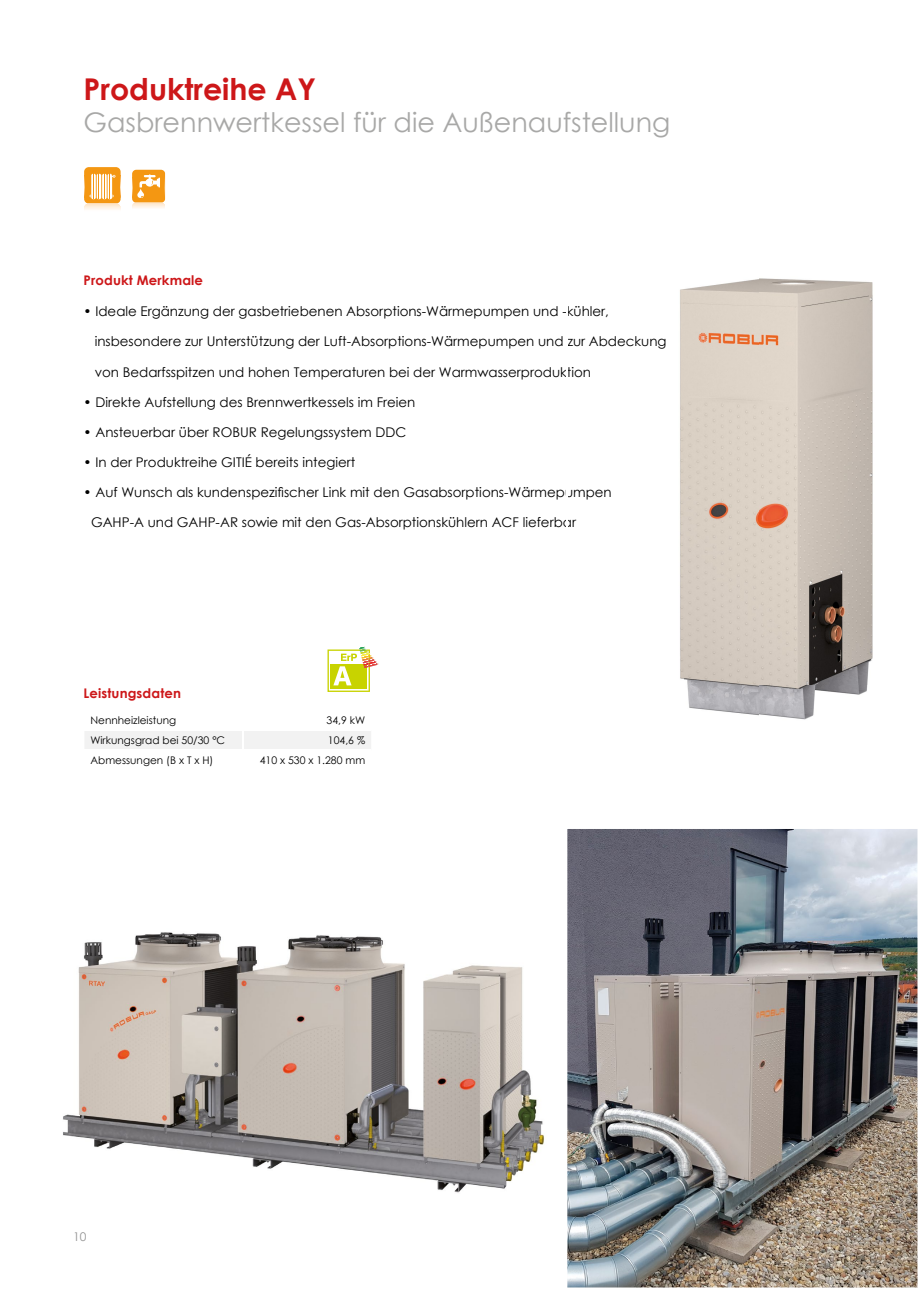
<style>
.page{position:relative;width:919px;height:1289px;background:#fff}
.page>*{position:absolute;margin:0;border:0;box-sizing:border-box;transform-origin:0 0}
.t1{font:700 30px "Century Gothic";color:#cd1719}
.t2{font:27px "Century Gothic";color:#a8a8a7}
.t3{font:13.35px "Century Gothic";color:#000}
.t4{font:700 13.2px "Century Gothic";letter-spacing:.01em;color:#cd1719}
.t5{font:12px "Century Gothic";color:#929292}
.t6{font:10.5px "Century Gothic";color:#000}
</style>
<div class="page">
<svg style="left:63px;top:932px;width:481px;height:261px"></svg>
<div style="left:85px;top:731px;width:286px;height:18px;background:#f2f2f2"></div>
<svg style="left:680px;top:279px;width:79px;height:437px;background:#d6cbc1"></svg>
<img style="left:759px;top:278px;width:114px;height:442px">
<hr style="left:84px;top:203px;width:36px;height:1px;background:#fee2bf">
<hr style="left:84px;top:204px;width:36px;height:1px;background:#fee4c7">
<hr style="left:84px;top:205px;width:36px;height:1px;background:#feead1">
<hr style="left:84px;top:206px;width:36px;height:1px;background:#feedd9">
<hr style="left:84px;top:207px;width:36px;height:1px;background:#fff1e0">
<hr style="left:84px;top:208px;width:36px;height:1px;background:#fff5e9">
<hr style="left:84px;top:209px;width:36px;height:1px;background:#fff7f0">
<hr style="left:84px;top:210px;width:36px;height:1px;background:#fffbf8">
<svg style="left:84px;top:167px;width:36px;height:36px"></svg>
<hr style="left:132px;top:203px;width:33px;height:1px;background:#fee4c7">
<hr style="left:132px;top:204px;width:33px;height:1px;background:#feead1">
<hr style="left:132px;top:205px;width:33px;height:1px;background:#feedd9">
<hr style="left:132px;top:206px;width:33px;height:1px;background:#fff3e3">
<hr style="left:132px;top:207px;width:33px;height:1px;background:#fff5eb">
<hr style="left:132px;top:208px;width:33px;height:1px;background:#fffbf5">
<svg style="left:132px;top:170px;width:33px;height:33px"></svg>
<svg style="left:327px;top:646px;width:51px;height:46px"></svg>
<img style="left:567px;top:829px;width:351px;height:459px">
<h1 class="t1" style="left:84px;top:66px;width:234px">Produktreihe AY</h1>
<h2 class="t2" style="left:84px;top:104px;width:588px">Gasbrennwertkessel für die Außenaufstellung</h2>
<p class="t4" style="left:84px;top:270px;width:121px">Produkt Merkmale</p>
<p class="t3" style="left:84px;top:302px;width:527px">• Ideale Ergänzung der gasbetriebenen Absorptions-Wärmepumpen und -kühler,</p>
<p class="t3" style="left:95px;top:332px;width:573px">insbesondere zur Unterstützung der Luft-Absorptions-Wärmepumpen und zur Abdeckung</p>
<p class="t3" style="left:95px;top:362px;width:498px">von Bedarfsspitzen und hohen Temperaturen bei der Warmwasserproduktion</p>
<p class="t3" style="left:84px;top:392px;width:333px">• Direkte Aufstellung des Brennwertkessels im Freien</p>
<p class="t3" style="left:84px;top:422px;width:324px">• Ansteuerbar über ROBUR Regelungssystem DDC</p>
<p class="t3" style="left:84px;top:453px;width:273px">• In der Produktreihe GITIÉ bereits integiert</p>
<p class="t3" style="left:84px;top:483px;width:529px">• Auf Wunsch als kundenspezifischer Link mit den Gasabsorptions-Wärmepumpen</p>
<p class="t3" style="left:91px;top:513px;width:486px">GAHP-A und GAHP-AR sowie mit den Gas-Absorptionskühlern ACF lieferbar</p>
<p class="t4" style="left:84px;top:683px;width:99px">Leistungsdaten</p>
<p class="t6" style="left:90px;top:713px;width:87px">Nennheizleistung</p>
<p class="t6" style="left:326px;top:713px;width:40px">34,9 kW</p>
<p class="t6" style="left:90px;top:733px;width:136px">Wirkungsgrad bei 50/30 °C</p>
<p class="t6" style="left:328px;top:733px;width:39px">104,6 %</p>
<p class="t6" style="left:90px;top:753px;width:124px">Abmessungen (B x T x H)</p>
<p class="t6" style="left:260px;top:753px;width:107px">410 x 530 x 1.280 mm</p>
<p class="t5" style="left:73px;top:1227px;width:15px">10</p>
</div>
